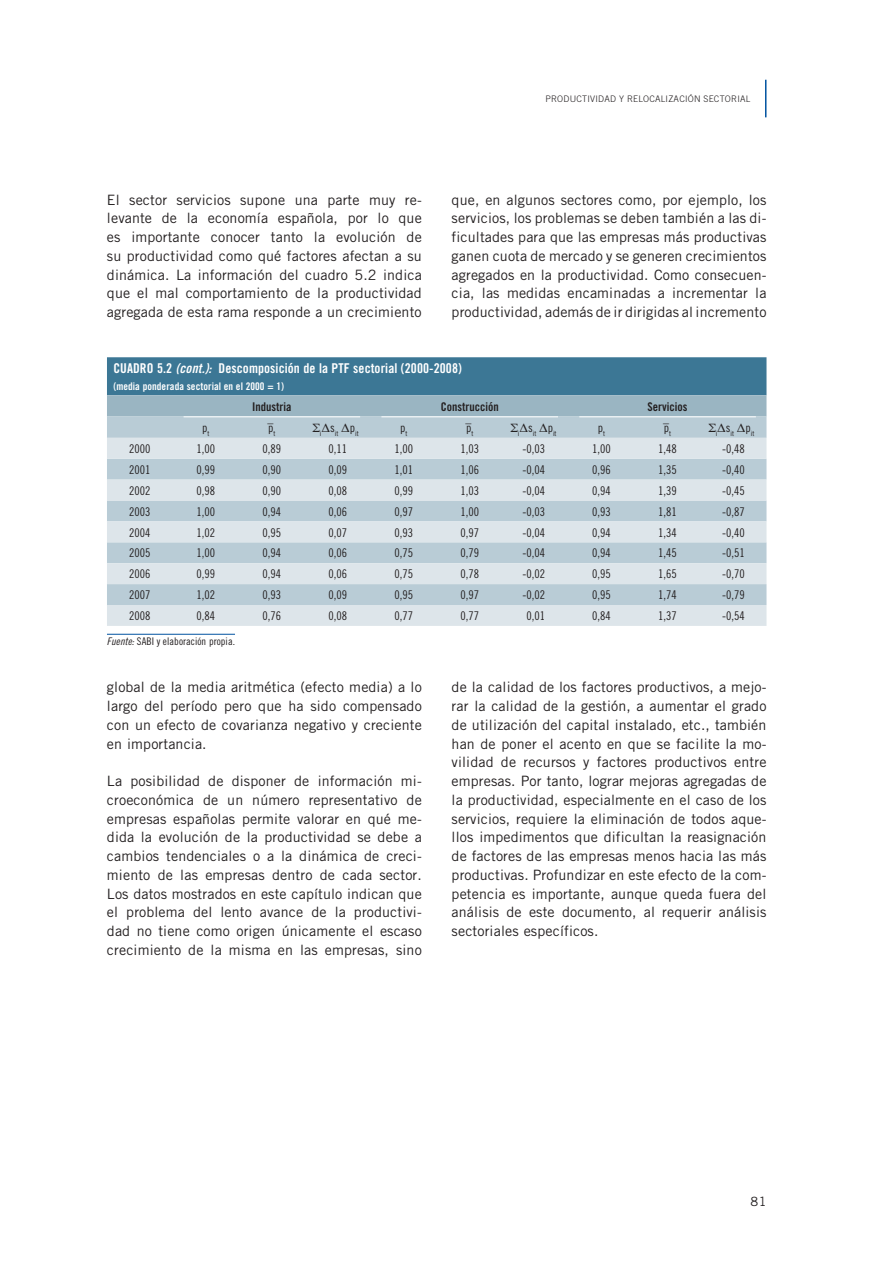
<style>
.page{position:relative;width:894px;height:1262px;background:#fff}
.page>*{position:absolute;margin:0;border:0;box-sizing:border-box;transform-origin:0 0}
.t1{font:14.25px/18.8px "Trade Gothic";letter-spacing:.01em;color:#231f20;text-align:justify}
.t2{font:13.5px "Trade Gothic Bold Cond Twenty";letter-spacing:.005em;color:#fff}
.t3{font:12.75px "Trade Gothic";color:#231f20}
.t4{font:12px "Trade Gothic Cond Eighteen";color:#231f20}
.t5{font:12px "Trade Gothic Bold Cond Twenty";color:#231f20}
.t6{font:10.5px "Trade Gothic Bold Cond Twenty";letter-spacing:.005em;color:#fff}
.t7{font:10.5px "Trade Gothic Cond Eighteen";letter-spacing:.005em;color:#231f20}
.t8{font:300 9px "Trade Gothic";letter-spacing:.025em;color:#231f20}
.t9{font:7.2px "Trade Gothic Cond Eighteen";color:#231f20}
.s1{font-family:"Trade Gothic Bold Cond Twenty Obl"}
.s2{font-family:"Trade Gothic Cond Eighteen Obl"}
</style>
<div class="page">
<hr style="left:764px;top:80px;width:2px;height:37px;background:#0153a0">
<hr style="left:107px;top:634px;width:128px;height:1px;background:#0153a0">
<svg style="left:107px;top:357px;width:659px;height:59px;background:#5e8da5"></svg>
<svg style="left:107px;top:416px;width:659px;height:22px;background:#bacdd6"></svg>
<svg style="left:107px;top:438px;width:659px;height:188px;background:#cddae1"></svg>
<hr style="left:183px;top:416px;width:177px;height:1px;background:#fff">
<hr style="left:381px;top:416px;width:177px;height:1px;background:#fff">
<hr style="left:579px;top:416px;width:176px;height:1px;background:#fff">
<p class="t8" style="left:545px;top:96px;width:206px">PRODUCTIVIDAD Y RELOCALIZACIÓN SECTORIAL</p>
<p class="t1" style="left:107px;top:191px;width:316px">El sector servicios supone una parte muy re&shy;levante de la economía española, por lo que es importante conocer tanto la evolución de su productividad como qué factores afectan a su dinámica. La información del cuadro 5.2 indica que el mal comportamiento de la productividad agregada de esta rama responde a un crecimiento</p>
<p class="t1" style="left:451px;top:191px;width:316px">que, en algunos sectores como, por ejemplo, los servicios, los problemas se deben también a las di&shy;ficultades para que las empresas más productivas ganen cuota de mercado y se generen crecimientos agregados en la productividad. Como consecuen&shy;cia, las medidas encaminadas a incrementar la productividad, además de ir dirigidas al incremento</p>
<p class="t2" style="left:113px;top:364px;width:350px">CUADRO 5.2 <span class="s1">(cont.):</span> Descomposición de la PTF sectorial (2000-2008)</p>
<p class="t6" style="left:113px;top:382px;width:172px">(media ponderada sectorial en el 2000 = 1)</p>
<p class="t5" style="left:252px;top:402px;width:41px">Industria</p>
<p class="t5" style="left:440px;top:402px;width:59px">Construcción</p>
<p class="t5" style="left:647px;top:402px;width:41px">Servicios</p>
<p class="t4" style="left:202px;top:423px;width:9px">p<sub>t</sub></p>
<p class="t4" style="left:267px;top:421px;width:7px">p–</p>
<p class="t9" style="left:273px;top:430px;width:4px">t</p>
<p class="t9" style="left:312px;top:430px;width:48px"><sup>Σ</sup>i<sup>Δ</sup><sup>s</sup>it <sup>Δ</sup><sup>p</sup>it</p>
<p class="t4" style="left:400px;top:423px;width:9px">p<sub>t</sub></p>
<p class="t4" style="left:465px;top:421px;width:7px">p–</p>
<p class="t9" style="left:471px;top:430px;width:4px">t</p>
<p class="t9" style="left:510px;top:430px;width:48px"><sup>Σ</sup>i<sup>Δ</sup><sup>s</sup>it <sup>Δ</sup><sup>p</sup>it</p>
<p class="t4" style="left:598px;top:423px;width:9px">p<sub>t</sub></p>
<p class="t4" style="left:663px;top:421px;width:7px">p–</p>
<p class="t9" style="left:669px;top:430px;width:4px">t</p>
<p class="t9" style="left:708px;top:430px;width:48px"><sup>Σ</sup>i<sup>Δ</sup><sup>s</sup>it <sup>Δ</sup><sup>p</sup>it</p>
<p class="t4" style="left:129px;top:444px;width:23px">2000</p>
<p class="t4" style="left:196px;top:444px;width:20px">1,00</p>
<p class="t4" style="left:262px;top:444px;width:20px">0,89</p>
<p class="t4" style="left:328px;top:444px;width:20px">0,11</p>
<p class="t4" style="left:394px;top:444px;width:20px">1,00</p>
<p class="t4" style="left:460px;top:444px;width:20px">1,03</p>
<p class="t4" style="left:522px;top:444px;width:24px">-0,03</p>
<p class="t4" style="left:592px;top:444px;width:20px">1,00</p>
<p class="t4" style="left:658px;top:444px;width:20px">1,48</p>
<p class="t4" style="left:722px;top:444px;width:24px">-0,48</p>
<p class="t4" style="left:129px;top:465px;width:23px">2001</p>
<p class="t4" style="left:196px;top:465px;width:20px">0,99</p>
<p class="t4" style="left:262px;top:465px;width:20px">0,90</p>
<p class="t4" style="left:328px;top:465px;width:20px">0,09</p>
<p class="t4" style="left:394px;top:465px;width:20px">1,01</p>
<p class="t4" style="left:460px;top:465px;width:20px">1,06</p>
<p class="t4" style="left:522px;top:465px;width:24px">-0,04</p>
<p class="t4" style="left:592px;top:465px;width:20px">0,96</p>
<p class="t4" style="left:658px;top:465px;width:20px">1,35</p>
<p class="t4" style="left:722px;top:465px;width:24px">-0,40</p>
<p class="t4" style="left:129px;top:486px;width:23px">2002</p>
<p class="t4" style="left:196px;top:486px;width:20px">0,98</p>
<p class="t4" style="left:262px;top:486px;width:20px">0,90</p>
<p class="t4" style="left:328px;top:486px;width:20px">0,08</p>
<p class="t4" style="left:394px;top:486px;width:20px">0,99</p>
<p class="t4" style="left:460px;top:486px;width:20px">1,03</p>
<p class="t4" style="left:522px;top:486px;width:24px">-0,04</p>
<p class="t4" style="left:592px;top:486px;width:20px">0,94</p>
<p class="t4" style="left:658px;top:486px;width:20px">1,39</p>
<p class="t4" style="left:722px;top:486px;width:24px">-0,45</p>
<p class="t4" style="left:129px;top:507px;width:23px">2003</p>
<p class="t4" style="left:196px;top:507px;width:20px">1,00</p>
<p class="t4" style="left:262px;top:507px;width:20px">0,94</p>
<p class="t4" style="left:328px;top:507px;width:20px">0,06</p>
<p class="t4" style="left:394px;top:507px;width:20px">0,97</p>
<p class="t4" style="left:460px;top:507px;width:20px">1,00</p>
<p class="t4" style="left:522px;top:507px;width:24px">-0,03</p>
<p class="t4" style="left:592px;top:507px;width:20px">0,93</p>
<p class="t4" style="left:658px;top:507px;width:20px">1,81</p>
<p class="t4" style="left:722px;top:507px;width:24px">-0,87</p>
<p class="t4" style="left:129px;top:528px;width:23px">2004</p>
<p class="t4" style="left:196px;top:528px;width:20px">1,02</p>
<p class="t4" style="left:262px;top:528px;width:20px">0,95</p>
<p class="t4" style="left:328px;top:528px;width:20px">0,07</p>
<p class="t4" style="left:394px;top:528px;width:20px">0,93</p>
<p class="t4" style="left:460px;top:528px;width:20px">0,97</p>
<p class="t4" style="left:522px;top:528px;width:24px">-0,04</p>
<p class="t4" style="left:592px;top:528px;width:20px">0,94</p>
<p class="t4" style="left:658px;top:528px;width:20px">1,34</p>
<p class="t4" style="left:722px;top:528px;width:24px">-0,40</p>
<p class="t4" style="left:129px;top:549px;width:23px">2005</p>
<p class="t4" style="left:196px;top:549px;width:20px">1,00</p>
<p class="t4" style="left:262px;top:549px;width:20px">0,94</p>
<p class="t4" style="left:328px;top:549px;width:20px">0,06</p>
<p class="t4" style="left:394px;top:549px;width:20px">0,75</p>
<p class="t4" style="left:460px;top:549px;width:20px">0,79</p>
<p class="t4" style="left:522px;top:549px;width:24px">-0,04</p>
<p class="t4" style="left:592px;top:549px;width:20px">0,94</p>
<p class="t4" style="left:658px;top:549px;width:20px">1,45</p>
<p class="t4" style="left:722px;top:549px;width:24px">-0,51</p>
<p class="t4" style="left:129px;top:570px;width:23px">2006</p>
<p class="t4" style="left:196px;top:570px;width:20px">0,99</p>
<p class="t4" style="left:262px;top:570px;width:20px">0,94</p>
<p class="t4" style="left:328px;top:570px;width:20px">0,06</p>
<p class="t4" style="left:394px;top:570px;width:20px">0,75</p>
<p class="t4" style="left:460px;top:570px;width:20px">0,78</p>
<p class="t4" style="left:522px;top:570px;width:24px">-0,02</p>
<p class="t4" style="left:592px;top:570px;width:20px">0,95</p>
<p class="t4" style="left:658px;top:570px;width:20px">1,65</p>
<p class="t4" style="left:722px;top:570px;width:24px">-0,70</p>
<p class="t4" style="left:129px;top:590px;width:23px">2007</p>
<p class="t4" style="left:196px;top:590px;width:20px">1,02</p>
<p class="t4" style="left:262px;top:590px;width:20px">0,93</p>
<p class="t4" style="left:328px;top:590px;width:20px">0,09</p>
<p class="t4" style="left:394px;top:590px;width:20px">0,95</p>
<p class="t4" style="left:460px;top:590px;width:20px">0,97</p>
<p class="t4" style="left:522px;top:590px;width:24px">-0,02</p>
<p class="t4" style="left:592px;top:590px;width:20px">0,95</p>
<p class="t4" style="left:658px;top:590px;width:20px">1,74</p>
<p class="t4" style="left:722px;top:590px;width:24px">-0,79</p>
<p class="t4" style="left:129px;top:611px;width:23px">2008</p>
<p class="t4" style="left:196px;top:611px;width:20px">0,84</p>
<p class="t4" style="left:262px;top:611px;width:20px">0,76</p>
<p class="t4" style="left:328px;top:611px;width:20px">0,08</p>
<p class="t4" style="left:394px;top:611px;width:20px">0,77</p>
<p class="t4" style="left:460px;top:611px;width:20px">0,77</p>
<p class="t4" style="left:526px;top:611px;width:20px">0,01</p>
<p class="t4" style="left:592px;top:611px;width:20px">0,84</p>
<p class="t4" style="left:658px;top:611px;width:20px">1,37</p>
<p class="t4" style="left:722px;top:611px;width:24px">-0,54</p>
<p class="t7" style="left:107px;top:637px;width:130px"><span class="s2">Fuente:</span> SABI y elaboración propia.</p>
<p class="t1" style="left:107px;top:679px;width:316px">global de la media aritmética (efecto media) a lo largo del período pero que ha sido compensado con un efecto de covarianza negativo y creciente en importancia.</p>
<p class="t1" style="left:107px;top:773px;width:316px">La posibilidad de disponer de información mi&shy;croeconómica de un número representativo de empresas españolas permite valorar en qué me&shy;dida la evolución de la productividad se debe a cambios tendenciales o a la dinámica de creci&shy;miento de las empresas dentro de cada sector.<br>Los datos mostrados en este capítulo indican que el problema del lento avance de la productivi&shy;dad no tiene como origen únicamente el escaso crecimiento de la misma en las empresas, sino</p>
<p class="t1" style="left:451px;top:679px;width:316px">de la calidad de los factores productivos, a mejo&shy;rar la calidad de la gestión, a aumentar el grado de utilización del capital instalado, etc., también han de poner el acento en que se facilite la mo&shy;vilidad de recursos y factores productivos entre empresas. Por tanto, lograr mejoras agregadas de la productividad, especialmente en el caso de los servicios, requiere la eliminación de todos aque&shy;llos impedimentos que dificultan la reasignación de factores de las empresas menos hacia las más productivas. Profundizar en este efecto de la com&shy;petencia es importante, aunque queda fuera del análisis de este documento, al requerir análisis sectoriales específicos.</p>
<p class="t3" style="left:750px;top:1197px;width:17px">81</p>
</div>
